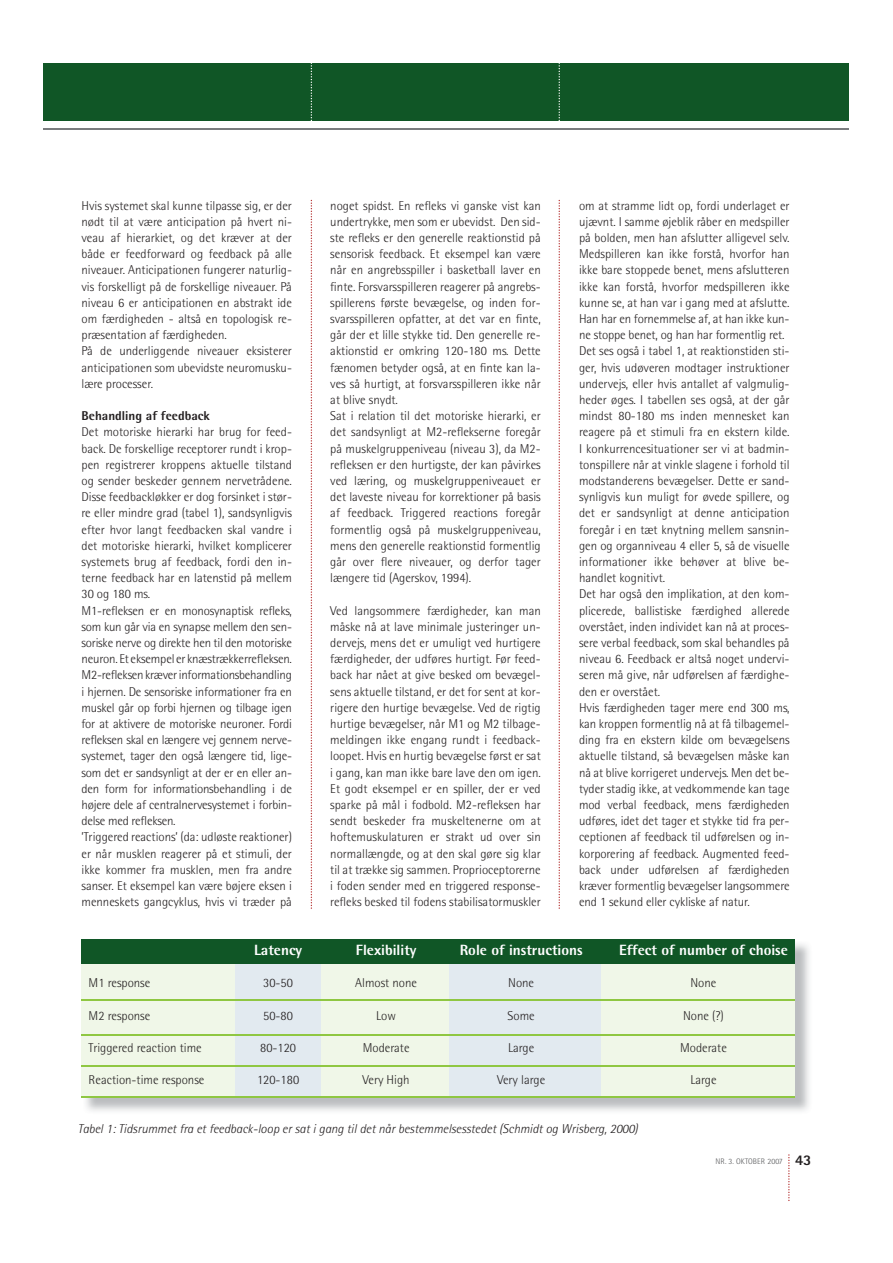
<style>
.page{position:relative;width:893px;height:1263px;background:#fff}
.page>*{position:absolute;margin:0;border:0;box-sizing:border-box;transform-origin:0 0}
.t1{font:800 14.85px "Rotis Semi Sans Std";color:#fff}
.t2{font:300 12.9px/16.2px "Rotis Semi Sans Std";color:#231f20}
.t3{font:italic 300 12.9px "Rotis Semi Sans Std";color:#231f20}
.t4{font:800 12.9px "Rotis Semi Sans Std";color:#231f20}
.t5{font:300 8.1px "Rotis Semi Sans Std";letter-spacing:.01em;color:#58595b}
.s1{font-family:"Rotis Sans Serif Std";font-weight:800;font-size:14.85px;color:#231f20}
</style>
<div class="page">
<hr style="left:43px;top:129px;width:805px;height:1px;background:#7a7c7f">
<hr style="left:43px;top:64px;width:1px;height:57px;background:#105626">
<div style="left:44px;top:64px;width:804px;height:57px;background:#105626"></div>
<svg style="left:311px;top:65px;width:1px;height:56px"></svg>
<svg style="left:558px;top:65px;width:2px;height:56px"></svg>
<svg style="left:788px;top:1154px;width:1px;height:47px"></svg>
<svg style="left:311px;top:200px;width:1px;height:709px"></svg>
<svg style="left:558px;top:200px;width:2px;height:709px"></svg>
<img style="left:86px;top:944px;width:723px;height:167px">
<div style="left:81px;top:939px;width:714px;height:158px;background:#f0f7e8"></div>
<div style="left:449px;top:940px;width:151px;height:158px;background:#e2eaf0"></div>
<div style="left:236px;top:939px;width:85px;height:158px;background:#e2eaf0"></div>
<div style="left:81px;top:939px;width:714px;height:24px;background:#105626"></div>
<hr style="left:81px;top:999px;width:714px;height:2px;background:#8fc742">
<hr style="left:81px;top:1034px;width:714px;height:1px;background:#8fc742">
<hr style="left:81px;top:1065px;width:714px;height:2px;background:#8fc742">
<hr style="left:81px;top:1097px;width:714px;height:1px;background:#8fc742">
<p class="t2" style="left:81px;top:198px;width:212px">Hvis systemet skal kunne tilpasse sig, er der nødt til at være anticipation på hvert ni&shy;veau af hierarkiet, og det kræver at der både er feedforward og feedback på alle niveauer. Anticipationen fungerer naturlig&shy;vis forskelligt på de forskellige niveauer. På niveau 6 er anticipationen en abstrakt ide om færdigheden - altså en topologisk re&shy;præsentation af færdigheden.<br>På de underliggende niveauer eksisterer anticipationen som ubevidste neuromusku&shy;lære processer.</p>
<p class="t4" style="left:81px;top:411px;width:130px">Behandling af feedback</p>
<p class="t2" style="left:81px;top:425px;width:212px">Det motoriske hierarki har brug for feed&shy;back. De forskellige receptorer rundt i krop&shy;pen registrerer kroppens aktuelle tilstand og sender beskeder gennem nervetrådene.<br>Disse feedbackløkker er dog forsinket i stør&shy;re eller mindre grad (tabel 1), sandsynligvis efter hvor langt feedbacken skal vandre i det motoriske hierarki, hvilket komplicerer systemets brug af feedback, fordi den in&shy;terne feedback har en latenstid på mellem 30 og 180 ms.<br>M1-refleksen er en monosynaptisk refleks, som kun går via en synapse mellem den sen&shy;soriske nerve og direkte hen til den motoriske neuron. Et eksempel er knæstrækker refleksen.<br>M2-refleksen kræver informa tions behandling i hjernen. De sensoriske informationer fra en muskel går op forbi hjernen og tilbage igen for at aktivere de motoriske neuroner. Fordi refleksen skal en længere vej gennem nerve&shy;systemet, tager den også længere tid, lige&shy;som det er sandsynligt at der er en eller an&shy;den form for informationsbehandling i de højere dele af centralnervesystemet i forbin&shy;delse med refleksen.<br>’Triggered reactions’ (da: udløste reaktioner) er når musklen reagerer på et stimuli, der ikke kommer fra musklen, men fra andre sanser. Et eksempel kan være bøjere eksen i menneskets gangcyklus, hvis vi træder på</p>
<p class="t2" style="left:330px;top:198px;width:212px">noget spidst. En refleks vi ganske vist kan undertrykke, men som er ubevidst. Den sid&shy;ste refleks er den generelle reak tionstid på sensorisk feedback. Et eksempel kan være når en angrebsspiller i basketball laver en finte. Forsvarsspilleren reagerer på angrebs&shy;spillerens første bevægelse, og inden for&shy;svarsspilleren opfatter, at det var en finte, går der et lille stykke tid. Den generelle re&shy;aktionstid er omkring 120-180 ms. Dette fænomen betyder også, at en finte kan la&shy;ves så hurtigt, at forsvarsspilleren ikke når at blive snydt.<br>Sat i relation til det motoriske hierarki, er det sandsynligt at M2-reflekserne foregår på muskelgruppeniveau (niveau 3), da M2- refleksen er den hurtigste, der kan påvirkes ved læring, og muskelgruppeniveauet er det laveste niveau for korrektioner på basis af feedback. Triggered reactions foregår formentlig også på muskelgruppeniveau, mens den generelle reaktionstid formentlig går over flere niveauer, og derfor tager længere tid (Agerskov, 1994).</p>
<p class="t2" style="left:330px;top:603px;width:212px;text-align:justify">Ved langsommere færdigheder, kan man måske nå at lave minimale justeringer un&shy;dervejs, mens det er umuligt ved hurtigere færdigheder, der udføres hurtigt. Før feed&shy;back har nået at give besked om bevægel&shy;sens aktuelle tilstand, er det for sent at kor&shy;rigere den hurtige bevægelse. Ved de rigtig hurtige bevægelser, når M1 og M2 tilbage&shy;meldingen ikke engang rundt i feedback&shy;loopet. Hvis en hurtig bevægelse først er sat i gang, kan man ikke bare lave den om igen.<br>Et godt eksempel er en spiller, der er ved sparke på mål i fodbold. M2-refleksen har sendt beskeder fra muskeltenerne om at hoftemuskulaturen er strakt ud over sin normallængde, og at den skal gøre sig klar til at trække sig sammen. Proprioceptorerne i foden sender med en triggered response&shy;refleks besked til fodens stabilisatormuskler</p>
<p class="t2" style="left:579px;top:198px;width:212px">om at stramme lidt op, fordi underlaget er ujævnt. I samme øjeblik råber en medspiller på bolden, men han afslutter alligevel selv.<br>Medspilleren kan ikke forstå, hvorfor han ikke bare stoppede benet, mens afslutteren ikke kan forstå, hvorfor medspilleren ikke kunne se, at han var i gang med at afslutte.<br>Han har en fornemmelse af, at han ikke kun&shy;ne stoppe benet, og han har formentlig ret.<br>Det ses også i tabel 1, at reaktionstiden sti&shy;ger, hvis udøveren modtager instruktioner undervejs, eller hvis antallet af valgmulig&shy;heder øges. I tabellen ses også, at der går mindst 80-180 ms inden mennesket kan reagere på et stimuli fra en ekstern kilde.<br>I konkurrencesituationer ser vi at badmin&shy;tonspillere når at vinkle slagene i forhold til modstanderens bevægelser. Dette er sand&shy;synligvis kun muligt for øvede spillere, og det er sandsynligt at denne anticipation foregår i en tæt knytning mellem sansnin&shy;gen og organniveau 4 eller 5, så de visuelle informationer ikke behøver at blive be&shy;handlet kognitivt.<br>Det har også den implikation, at den kom&shy;plicerede, ballistiske færdighed allerede overstået, inden individet kan nå at proces&shy;sere verbal feedback, som skal behandles på niveau 6. Feedback er altså noget undervi&shy;seren må give, når udførelsen af færdighe&shy;den er overstået.<br>Hvis færdigheden tager mere end 300 ms, kan kroppen formentlig nå at få tilbagemel&shy;ding fra en ekstern kilde om bevægelsens aktuelle tilstand, så bevægelsen måske kan nå at blive korrigeret undervejs. Men det be&shy;tyder stadig ikke, at vedkommende kan tage mod verbal feedback, mens færdigheden udføres, idet det tager et stykke tid fra per&shy;ceptionen af feedback til udførelsen og in&shy;korporering af feedback. Augmented feed&shy;back under udførelsen af færdigheden kræver formentlig bevægelser langsommere end 1 sekund eller cykliske af natur.</p>
<p class="t1" style="left:254px;top:944px;width:50px">Latency</p>
<p class="t1" style="left:356px;top:944px;width:62px">Flexibility</p>
<p class="t1" style="left:460px;top:944px;width:124px">Role of instructions</p>
<p class="t1" style="left:619px;top:944px;width:170px">Effect of number of choise</p>
<p class="t2" style="left:89px;top:976px;width:63px">M1 response</p>
<p class="t2" style="left:263px;top:976px;width:31px">30-50</p>
<p class="t2" style="left:355px;top:976px;width:63px">Almost none</p>
<p class="t2" style="left:508px;top:976px;width:27px">None</p>
<p class="t2" style="left:690px;top:976px;width:27px">None</p>
<p class="t2" style="left:89px;top:1008px;width:63px">M2 response</p>
<p class="t2" style="left:263px;top:1008px;width:31px">50-80</p>
<p class="t2" style="left:376px;top:1008px;width:21px">Low</p>
<p class="t2" style="left:508px;top:1008px;width:29px">Some</p>
<p class="t2" style="left:683px;top:1008px;width:42px">None (?)</p>
<p class="t2" style="left:89px;top:1040px;width:115px">Triggered reaction time</p>
<p class="t2" style="left:260px;top:1040px;width:37px">80-120</p>
<p class="t2" style="left:363px;top:1040px;width:48px">Moderate</p>
<p class="t2" style="left:508px;top:1040px;width:28px">Large</p>
<p class="t2" style="left:680px;top:1040px;width:48px">Moderate</p>
<p class="t2" style="left:89px;top:1073px;width:117px">Reaction-time response</p>
<p class="t2" style="left:257px;top:1073px;width:44px">120-180</p>
<p class="t2" style="left:363px;top:1073px;width:49px">Very High</p>
<p class="t2" style="left:497px;top:1073px;width:50px">Very large</p>
<p class="t2" style="left:690px;top:1073px;width:28px">Large</p>
<p class="t3" style="left:78px;top:1124px;width:561px">Tabel 1: Tidsrummet fra et feedback-loop er sat i gang til det når bestemmelsesstedet (Schmidt og Wrisberg, 2000)</p>
<p class="t5" style="left:715px;top:1158px;width:97px">NR. 3. OKTOBER 2007 <span class="s1">43</span></p>
</div>
